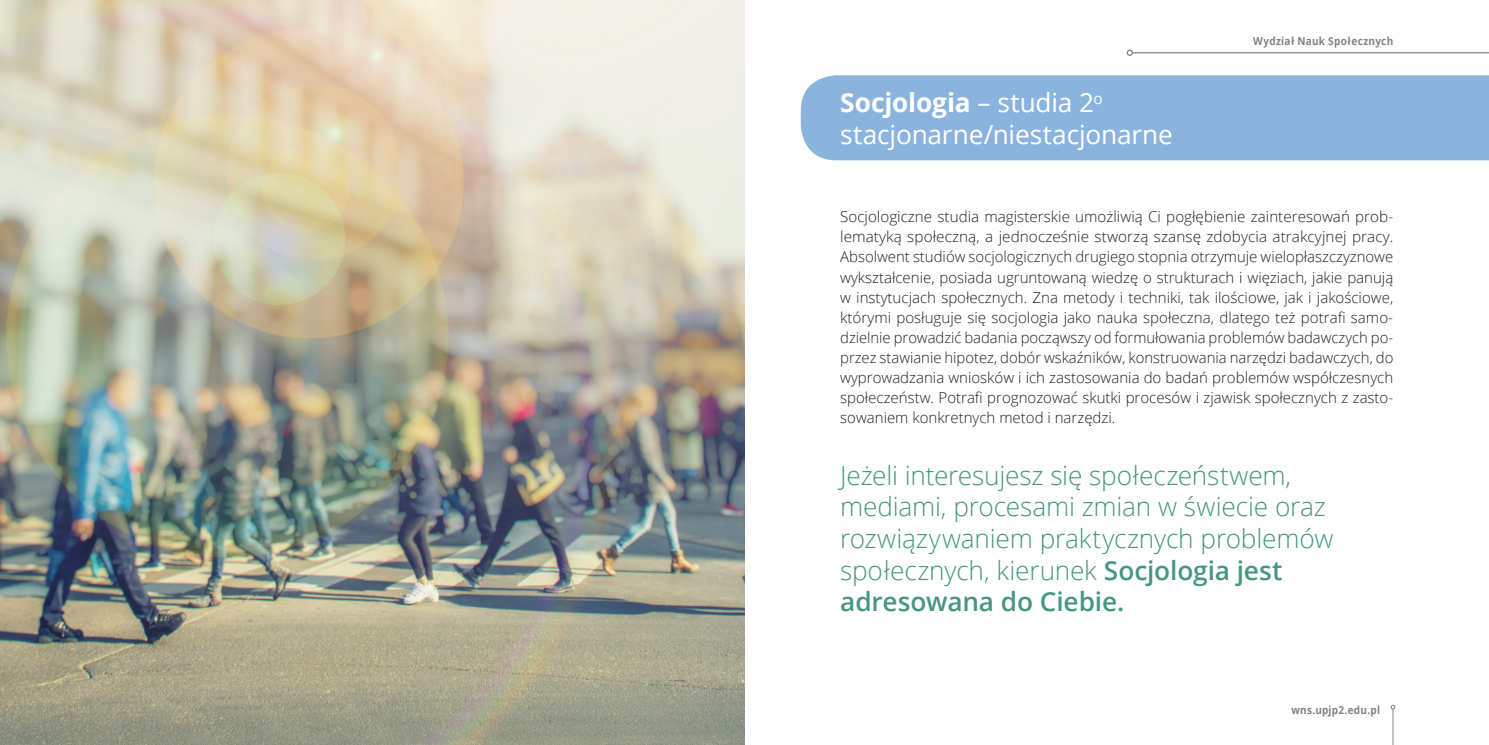
<style>
.page{position:relative;width:1489px;height:745px;background:#fff}
.page>*{position:absolute;margin:0;border:0;box-sizing:border-box;transform-origin:0 0}
.Naglowek_Folder{font:300 26.25px/31.5px "Open Sans";letter-spacing:-.005em;color:#479681}
.Naglowek_1_NIEB{font:26.25px "Open Sans";letter-spacing:-.005em;color:#fff}
.Naglowek_1_NIEB-2{font:700 26.25px "Open Sans";letter-spacing:-.005em;color:#fff}
.A4__PIERWSZY{font:300 15px/20px "Open Sans";color:#231f20;text-align:justify}
.pagina{font:700 11px "Open Sans";letter-spacing:.03em;color:#808285;scale:.91 1}
.s1{font-weight:400}
.s2{font-weight:600}
</style>
<div class="page">
<div style="left:800px;top:75px;width:688px;height:85px;background:#8ab4de"></div>
<img style="left:0;top:0;width:744px;height:744px">
<hr style="left:1392px;top:708px;width:1px;height:36px;background:#808285">
<svg style="left:1390px;top:704px;width:5px;height:5px"></svg>
<hr style="left:1132px;top:52px;width:356px;height:1px;background:#808285">
<svg style="left:1126px;top:50px;width:6px;height:6px"></svg>
<p class="Naglowek_1_NIEB-2" style="left:840px;top:84px;width:264px">Socjologia <span class="s1">– studia 2</span><sup>o</sup></p>
<p class="Naglowek_1_NIEB" style="left:840px;top:116px;width:334px">stacjonarne/niestacjonarne</p>
<p class="pagina" style="left:1252px;top:33px;width:155px">Wydział Nauk Społecznych</p>
<p class="A4__PIERWSZY" style="left:840px;top:206px;width:554px">Socjologiczne studia magisterskie umożliwią Ci pogłębienie zainteresowań prob&shy;lematyką społeczną, a jednocześnie stworzą szansę zdobycia atrakcyjnej pracy.<br>Absolwent studiów socjologicznych drugiego stopnia otrzymuje wielopłaszczyznowe wykształcenie, posiada ugruntowaną wiedzę o strukturach i więziach, jakie panują w instytucjach społecznych. Zna metody i techniki, tak ilościowe, jak i jakościowe, którymi posługuje się socjologia jako nauka społeczna, dlatego też potrafi samo&shy;dzielnie prowadzić badania począwszy od formułowania problemów badawczych po&shy;przez stawianie hipotez, dobór wskaźników, konstruowania narzędzi badawczych, do wyprowadzania wniosków i ich zastosowania do badań problemów współczesnych społeczeństw. Potrafi prognozować skutki procesów i zjawisk społecznych z zasto&shy;sowaniem konkretnych metod i narzędzi.</p>
<p class="Naglowek_Folder" style="left:840px;top:458px;width:495px">Jeżeli interesujesz się społeczeństwem, mediami, procesami zmian w świecie oraz rozwiązywaniem praktycznych problemów społecznych, kierunek <span class="s2">Socjologia jest adresowana do Ciebie.</span></p>
<p class="pagina" style="left:1291px;top:701px;width:99px">wns.upjp2.edu.pl</p>
</div>
